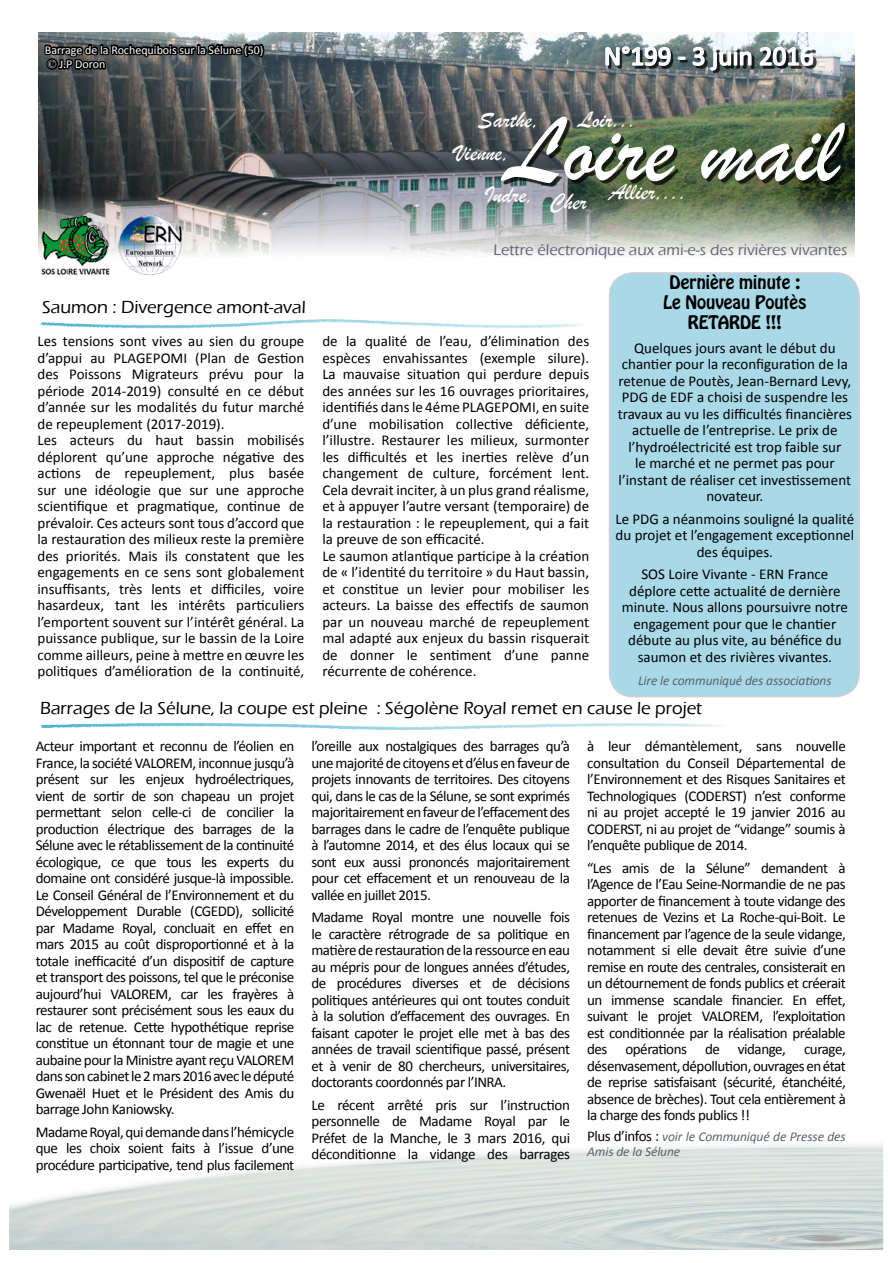
<style>
.page{position:relative;width:893px;height:1263px;background:#fff}
.page>*{position:absolute;margin:0;border:0;box-sizing:border-box;transform-origin:0 0}
.t1{font:97.5px "Brush Script";color:#fff}
.t2{font:27px "Calibri";color:#fff}
.t3{font:24px "Brush Script";color:#fff}
.t4{font:500 18px "Eras ITC";color:#000}
.t5{font:16.5px/19.8px "Hobo Std";color:#000;text-align:center}
.t6{font:500 15.75px "Eras ITC";color:#65657a}
.t7{font:15px/16.5px "Calibri";color:#000;text-align:justify}
.t8{font:italic 13.5px/15px "Calibri";letter-spacing:-.01em;color:#5a6369}
.t9{font:12px/14.4px "Calibri";color:#fff}
.s1{font-family:"Times New Roman"}
.s2{font-style:normal;font-size:15px;color:#000}
</style>
<div class="page">
<img style="left:38px;top:33px;width:817px;height:223px">
<div style="left:610px;top:273px;width:249px;height:423px;background:#a9d9e7;border-radius:24px"></div>
<div style="left:609px;top:272px;width:251px;height:425px;border:2px solid #6e6e82;border-radius:24px"></div>
<svg style="left:41px;top:319px;width:542px;height:10px"></svg>
<img style="left:39px;top:213px;width:145px;height:62px">
<div style="left:503px;top:120px;width:345px;height:67px;background:#000;opacity:.75"></div>
<div style="left:608px;top:49px;width:209px;height:24px;background:#000;opacity:.75"></div>
<svg style="left:604px;top:43px;width:149px;height:29px;background:#859092"></svg>
<svg style="left:759px;top:46px;width:55px;height:21px"></svg>
<svg style="left:39px;top:32px;width:227px;height:41px;background:#53595a"></svg>
<svg style="left:41px;top:723px;width:680px;height:7px"></svg>
<p class="t9" style="left:45px;top:42px;width:220px">Barrage de la Rochequibois sur la Sélune (50) <span class="s1">©</span> J.P Doron</p>
<h2 class="t2" style="left:604px;top:37px;width:211px">N°199 - 3 juin 2016</h2>
<h3 class="t3" style="left:478px;top:105px;width:63px">Sarthe,</h3>
<h3 class="t3" style="left:578px;top:105px;width:60px">Loir...</h3>
<h1 class="t1" style="left:506px;top:91px;width:335px">Loire mail</h1>
<h3 class="t3" style="left:455px;top:138px;width:56px">Vienne,</h3>
<h3 class="t3" style="left:484px;top:180px;width:51px">Indre,</h3>
<h3 class="t3" style="left:609px;top:177px;width:79px">Allier,...</h3>
<h3 class="t3" style="left:550px;top:187px;width:39px">Cher</h3>
<p class="t6" style="left:493px;top:241px;width:355px">Lettre électronique aux ami-e-s des rivières vivantes</p>
<p class="t4" style="left:42px;top:297px;width:265px">Saumon : Divergence amont-aval</p>
<p class="t7" style="left:37px;top:332px;width:268px;text-align:left">Les tensions sont vives au sien du groupe d’appui au PLAGEPOMI (Plan de Gestion des Poissons Migrateurs prévu pour la période 2014-2019) consulté en ce début d’année sur les modalités du futur marché de repeuplement (2017-2019).<br>Les acteurs du haut bassin mobilisés déplorent qu’une approche négative des actions de repeuplement, plus basée sur une idéologie que sur une approche scientifique et pragmatique, continue de prévaloir. Ces acteurs sont tous d’accord que la restauration des milieux reste la première des priorités. Mais ils constatent que les engagements en ce sens sont globalement insuffisants, très lents et difficiles, voire hasardeux, tant les intérêts particuliers l’emportent souvent sur l’intérêt général. La puissance publique, sur le bassin de la Loire comme ailleurs, peine à mettre en œuvre les politiques d’amélioration de la continuité,</p>
<p class="t7" style="left:322px;top:332px;width:268px;text-align:left">de la qualité de l’eau, d’élimination des espèces envahissantes (exemple silure).<br>La mauvaise situation qui perdure depuis des années sur les 16 ouvrages prioritaires, identifiés dans le 4éme PLAGEPOMI, en suite d’une mobilisation collective déficiente, l’illustre. Restaurer les milieux, surmonter les difficultés et les inerties relève d’un changement de culture, forcément lent.<br>Cela devrait inciter, à un plus grand réalisme, et à appuyer l’autre versant (temporaire) de la restauration : le repeuplement, qui a fait la preuve de son efficacité.<br>Le saumon atlantique participe à la création de « l’identité du territoire » du Haut bassin, et constitue un levier pour mobiliser les acteurs. La baisse des effectifs de saumon par un nouveau marché de repeuplement mal adapté aux enjeux du bassin risquerait de donner le sentiment d’une panne récurrente de cohérence.</p>
<p class="t5" style="left:663px;top:273px;width:145px">Dernière minute :<br>Le Nouveau Poutès<br>RETARDE !!!</p>
<p class="t7" style="left:618px;top:339px;width:236px;text-align:center">Quelques jours avant le début du chantier pour la reconfiguration de la retenue de Poutès, Jean-Bernard Levy, PDG de EDF a choisi de suspendre les travaux au vu les difficultés financières actuelle de l’entreprise. Le prix de l’hydroélectricité est trop faible sur<br>le marché et ne permet pas pour l’instant de réaliser cet investissement novateur.</p>
<p class="t7" style="left:615px;top:510px;width:240px;text-align:center">Le PDG a néanmoins souligné la qualité du projet et l’engagement exceptionnel des équipes.</p>
<p class="t7" style="left:622px;top:566px;width:228px;text-align:center">SOS Loire Vivante - ERN France déplore cette actualité de dernière minute. Nous allons poursuivre notre engagement pour que le chantier débute au plus vite, au bénéfice du saumon et des rivières vivantes.</p>
<p class="t8" style="left:638px;top:673px;width:195px">Lire le communiqué des associations</p>
<p class="t4" style="left:40px;top:698px;width:663px">Barrages de la Sélune, la coupe est pleine : Ségolène Royal remet en cause le projet</p>
<p class="t7" style="left:36px;top:737px;width:260px">Acteur important et reconnu de l’éolien en France, la société VALOREM, inconnue jusqu’à présent sur les enjeux hydroélectriques, vient de sortir de son chapeau un projet permettant selon celle-ci de concilier la production électrique des barrages de la Sélune avec le rétablissement de la continuité écologique, ce que tous les experts du domaine ont considéré jusque-là impossible.<br>Le Conseil Général de l’Environnement et du Développement Durable (CGEDD), sollicité par Madame Royal, concluait en effet en mars 2015 au coût disproportionné et à la totale inefficacité d’un dispositif de capture et transport des poissons, tel que le préconise aujourd’hui VALOREM, car les frayères à restaurer sont précisément sous les eaux du lac de retenue. Cette hypothétique reprise constitue un étonnant tour de magie et une aubaine pour la Ministre ayant reçu VALOREM dans son cabinet le 2 mars 2016 avec le député Gwenaël Huet et le Président des Amis du barrage John Kaniowsky.</p>
<p class="t7" style="left:36px;top:1123px;width:260px">Madame Royal, qui demande dans l’hémicycle que les choix soient faits à l’issue d’une procédure participative, tend plus facilement</p>
<p class="t7" style="left:311px;top:737px;width:260px">l’oreille aux nostalgiques des barrages qu’à une majorité de citoyens et d’élus en faveur de projets innovants de territoires. Des citoyens qui, dans le cas de la Sélune, se sont exprimés majoritairement en faveur de l’effacement des barrages dans le cadre de l’enquête publique à l’automne 2014, et des élus locaux qui se sont eux aussi prononcés majoritairement pour cet effacement et un renouveau de la vallée en juillet 2015.</p>
<p class="t7" style="left:311px;top:908px;width:260px">Madame Royal montre une nouvelle fois le caractère rétrograde de sa politique en matière de restauration de la ressource en eau au mépris pour de longues années d’études, de procédures diverses et de décisions politiques antérieures qui ont toutes conduit à la solution d’effacement des ouvrages. En faisant capoter le projet elle met à bas des années de travail scientifique passé, présent et à venir de 80 chercheurs, universitaires, doctorants coordonnés par l’INRA.</p>
<p class="t7" style="left:311px;top:1096px;width:260px">Le récent arrêté pris sur l’instruction personnelle de Madame Royal par le Préfet de la Manche, le 3 mars 2016, qui déconditionne la vidange des barrages</p>
<p class="t7" style="left:587px;top:737px;width:260px">à leur démantèlement, sans nouvelle consultation du Conseil Départemental de l’Environnement et des Risques Sanitaires et Technologiques (CODERST) n’est conforme ni au projet accepté le 19 janvier 2016 au CODERST, ni au projet de “vidange” soumis à l’enquête publique de 2014.</p>
<p class="t7" style="left:587px;top:859px;width:260px">“Les amis de la Sélune” demandent à l’Agence de l’Eau Seine-Normandie de ne pas apporter de financement à toute vidange des retenues de Vezins et La Roche-qui-Boit. Le financement par l’agence de la seule vidange, notamment si elle devait être suivie d’une remise en route des centrales, consisterait en un détournement de fonds publics et créerait un immense scandale financier. En effet, suivant le projet VALOREM, l’exploitation est conditionnée par la réalisation préalable des opérations de vidange, curage, désenvasement, dépollution, ouvrages en état de reprise satisfaisant (sécurité, étanchéité, absence de brèches). Tout cela entièrement à la charge des fonds publics !!</p>
<p class="t8" style="left:587px;top:1128px;width:260px"><span class="s2">Plus d’infos :</span> voir le Communiqué de Presse des<br>Amis de la Sélune</p>
</div>
